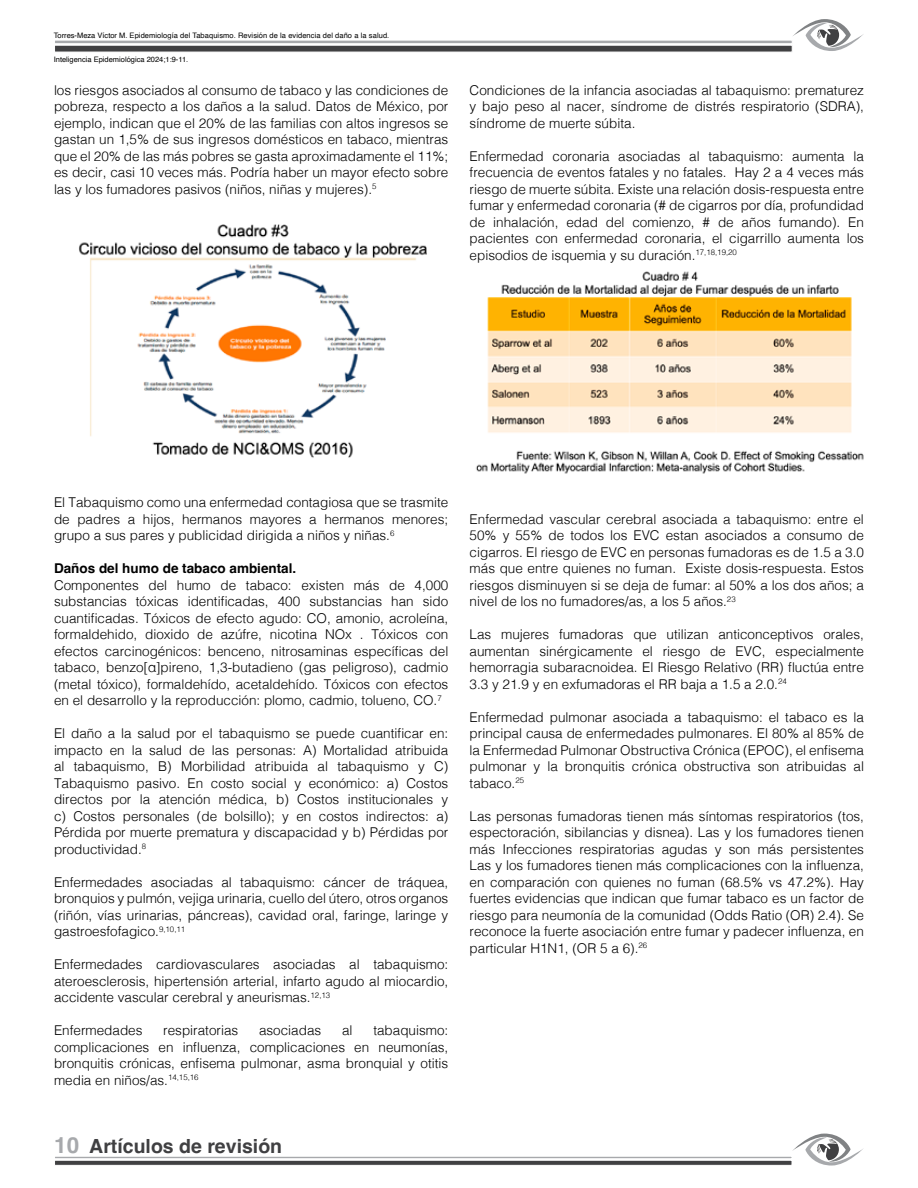
<style>
.page{position:relative;width:918px;height:1188px;background:#fff}
.page>*{position:absolute;margin:0;border:0;box-sizing:border-box;transform-origin:0 0}
.t1{font:700 19.5px "Helvetica";color:#404042}
.t2{font:300 13.5px/16.5px "Helvetica";color:#000;text-align:justify}
.t3{font:700 13.5px "Helvetica";color:#000}
.t4{font:7.5px "Helvetica";letter-spacing:.01em;color:#000}
.s1{font-size:22.5px;color:#a7a9ac}
</style>
<div class="page">
<div style="left:54px;top:1156px;width:738px;height:3px;background:#a7a9ac;border:1px solid #fff"></div>
<svg style="left:55px;top:1160px;width:737px;height:5px;background:#646466"></svg>
<svg style="left:792px;top:1133px;width:71px;height:33px"></svg>
<img style="left:79px;top:224px;width:348px;height:234px">
<img style="left:476px;top:271px;width:388px;height:203px">
<svg style="left:55px;top:40px;width:737px;height:4px"></svg>
<div style="left:54px;top:45px;width:738px;height:7px;background:#404042;border:1px solid #fff"></div>
<svg style="left:792px;top:19px;width:72px;height:32px"></svg>
<p class="t4" style="left:54px;top:29px;width:337px">Torres-Meza Víctor M. Epidemiología del Tabaquismo. Revisión de la evidencia del daño a la salud.</p>
<p class="t4" style="left:54px;top:53px;width:136px">Inteligencia Epidemiológica 2024;1:9-11.</p>
<p class="t2" style="left:54px;top:81px;width:396px">los riesgos asociados al consumo de tabaco y las condiciones de pobreza, respecto a los daños a la salud. Datos de México, por ejemplo, indican que el 20% de las familias con altos ingresos se gastan un 1,5% de sus ingresos domésticos en tabaco, mientras que el 20% de las más pobres se gasta aproximadamente el 11%; es decir, casi 10 veces más. Podría haber un mayor efecto sobre las y los fumadores pasivos (niños, niñas y mujeres).<sup>5</sup></p>
<p class="t2" style="left:470px;top:81px;width:396px">Condiciones de la infancia asociadas al tabaquismo: prematurez y bajo peso al nacer, síndrome de distrés respiratorio (SDRA), síndrome de muerte súbita.</p>
<p class="t2" style="left:470px;top:147px;width:396px">Enfermedad coronaria asociadas al tabaquismo: aumenta la frecuencia de eventos fatales y no fatales. Hay 2 a 4 veces más riesgo de muerte súbita. Existe una relación dosis-respuesta entre fumar y enfermedad coronaria (# de cigarros por día, profundidad de inhalación, edad del comienzo, # de años fumando). En pacientes con enfermedad coronaria, el cigarrillo aumenta los episodios de isquemia y su duración.<sup>17,18,19,20</sup></p>
<p class="t2" style="left:54px;top:493px;width:396px">El Tabaquismo como una enfermedad contagiosa que se trasmite de padres a hijos, hermanos mayores a hermanos menores; grupo a sus pares y publicidad dirigida a niños y niñas.<sup>6</sup></p>
<p class="t3" style="left:54px;top:560px;width:244px">Daños del humo de tabaco ambiental.</p>
<p class="t2" style="left:54px;top:576px;width:396px">Componentes del humo de tabaco: existen más de 4,000 substancias tóxicas identificadas, 400 substancias han sido cuantificadas. Tóxicos de efecto agudo: CO, amonio, acroleína, formaldehido, dioxido de azúfre, nicotina NOx . Tóxicos con efectos carcinogénicos: benceno, nitrosaminas específicas del tabaco, benzo[α]pireno, 1,3-butadieno (gas peligroso), cadmio (metal tóxico), formaldehído, acetaldehído. Tóxicos con efectos en el desarrollo y la reproducción: plomo, cadmio, tolueno, CO.<sup>7</sup></p>
<p class="t2" style="left:54px;top:724px;width:396px">El daño a la salud por el tabaquismo se puede cuantificar en: impacto en la salud de las personas: A) Mortalidad atribuida al tabaquismo, B) Morbilidad atribuida al tabaquismo y C)<br>Tabaquismo pasivo. En costo social y económico: a) Costos directos por la atención médica, b) Costos institucionales y c) Costos personales (de bolsillo); y en costos indirectos: a)<br>Pérdida por muerte prematura y discapacidad y b) Pérdidas por productividad.<sup>8</sup></p>
<p class="t2" style="left:54px;top:873px;width:396px">Enfermedades asociadas al tabaquismo: cáncer de tráquea, bronquios y pulmón, vejiga urinaria, cuello del útero, otros organos (riñón, vías urinarias, páncreas), cavidad oral, faringe, laringe y gastroesfofagico.<sup>9,10,11</sup></p>
<p class="t2" style="left:54px;top:955px;width:396px">Enfermedades cardiovasculares asociadas al tabaquismo: ateroesclerosis, hipertensión arterial, infarto agudo al miocardio, accidente vascular cerebral y aneurismas.<sup>12,13</sup></p>
<p class="t2" style="left:54px;top:1021px;width:90px">Enfermedades</p>
<p class="t2" style="left:163px;top:1021px;width:77px">respiratorias</p>
<p class="t2" style="left:259px;top:1021px;width:64px">asociadas</p>
<p class="t2" style="left:342px;top:1021px;width:12px">al</p>
<p class="t2" style="left:54px;top:1021px;width:396px;text-indent:319px">tabaquismo: complicaciones en influenza, complicaciones en neumonías, bronquitis crónicas, enfisema pulmonar, asma bronquial y otitis media en niños/as.<sup>14,15,16</sup></p>
<h1 class="t1" style="left:54px;top:1134px;width:229px"><span class="s1">10</span> Artículos de revisión</h1>
<p class="t2" style="left:470px;top:510px;width:396px">Enfermedad vascular cerebral asociada a tabaquismo: entre el 50% y 55% de todos los EVC estan asociados a consumo de cigarros. El riesgo de EVC en personas fumadoras es de 1.5 a 3.0 más que entre quienes no fuman. Existe dosis-respuesta. Estos riesgos disminuyen si se deja de fumar: al 50% a los dos años; a nivel de los no fumadores/as, a los 5 años.<sup>23</sup></p>
<p class="t2" style="left:470px;top:625px;width:396px">Las mujeres fumadoras que utilizan anticonceptivos orales, aumentan sinérgicamente el riesgo de EVC, especialmente hemorragia subaracnoidea. El Riesgo Relativo (RR) fluctúa entre 3.3 y 21.9 y en exfumadoras el RR baja a 1.5 a 2.0.<sup>24</sup></p>
<p class="t2" style="left:470px;top:708px;width:396px">Enfermedad pulmonar asociada a tabaquismo: el tabaco es la principal causa de enfermedades pulmonares. El 80% al 85% de la Enfermedad Pulmonar Obstructiva Crónica (EPOC), el enfisema pulmonar y la bronquitis crónica obstructiva son atribuidas al tabaco.<sup>25</sup></p>
<p class="t2" style="left:470px;top:807px;width:396px">Las personas fumadoras tienen más síntomas respiratorios (tos, espectoración, sibilancias y disnea). Las y los fumadores tienen más Infecciones respiratorias agudas y son más persistentes Las y los fumadores tienen más complicaciones con la influenza, en comparación con quienes no fuman (68.5% vs 47.2%). Hay fuertes evidencias que indican que fumar tabaco es un factor de riesgo para neumonía de la comunidad (Odds Ratio (OR) 2.4). Se reconoce la fuerte asociación entre fumar y padecer influenza, en particular H1N1, (OR 5 a 6).<sup>26</sup></p>
</div>
